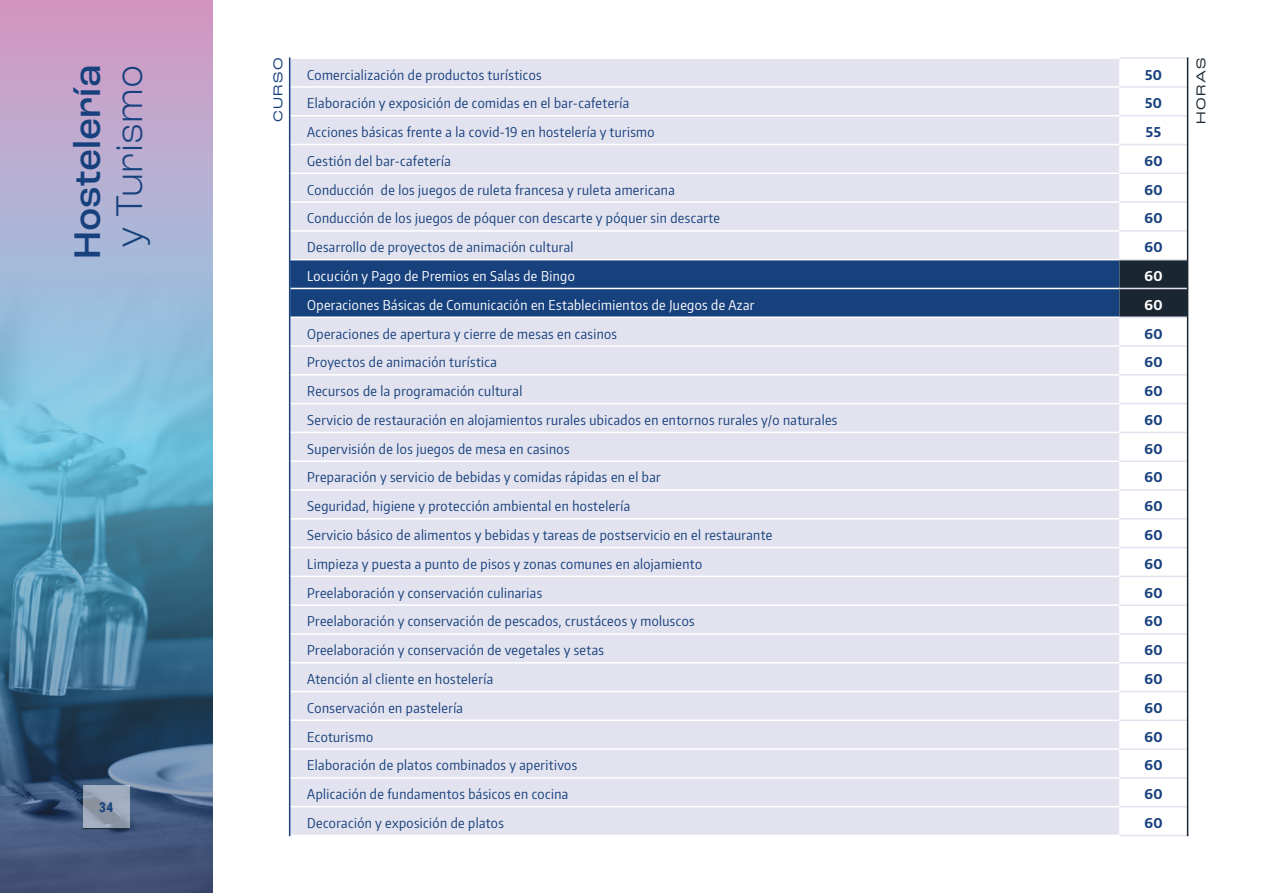
<style>
.page{position:relative;width:1263px;height:893px;background:#fff}
.page>*{position:absolute;margin:0;border:0;box-sizing:border-box;transform-origin:0 0}
.t1{font:500 39px "Roc Grotesk";color:#17417d}
.t2{font:300 39px "Roc Grotesk";color:#17417d}
.t3{font:13.5px "Encode Sans Condensed";letter-spacing:.03em;color:#17417d}
.t4{font:13.5px "Encode Sans Condensed";letter-spacing:.03em;color:#fff}
.t5{font:700 13.5px "Encode Sans Narrow";letter-spacing:.03em;color:#17417d}
.t6{font:expanded 13.5px "Roc Grotesk";letter-spacing:.1em;color:#17417d}
.t7{font:expanded 13.5px "Roc Grotesk";letter-spacing:.1em;color:#1a2732}
.t8{font:700 13.5px "Encode Sans Narrow";color:#fff}
.t9{font:700 13.5px "Roboto Condensed";color:#17417d}
</style>
<div class="page">
<svg style="left:0;top:0;width:213px;height:268px;background:#bda8ce"></svg>
<img style="left:0;top:268px;width:213px;height:625px">
<div style="left:290px;top:59px;width:829px;height:776px;background:#e3e3ef"></div>
<svg style="left:1119px;top:59px;width:68px;height:776px"></svg>
<div style="left:290px;top:260px;width:829px;height:56px;background:#17417d"></div>
<div style="left:1119px;top:260px;width:68px;height:56px;background:#1a2732"></div>
<hr style="left:290px;top:86px;width:829px;height:2px;background:#fff">
<hr style="left:290px;top:115px;width:829px;height:1px;background:#fff">
<hr style="left:290px;top:144px;width:829px;height:1px;background:#fff">
<hr style="left:290px;top:173px;width:829px;height:1px;background:#fff">
<hr style="left:290px;top:201px;width:829px;height:2px;background:#fff">
<hr style="left:290px;top:230px;width:829px;height:2px;background:#fff">
<hr style="left:290px;top:259px;width:829px;height:1px;background:#fff">
<hr style="left:290px;top:288px;width:829px;height:1px;background:#fff">
<hr style="left:290px;top:316px;width:829px;height:2px;background:#fff">
<hr style="left:290px;top:345px;width:829px;height:2px;background:#fff">
<hr style="left:290px;top:374px;width:829px;height:2px;background:#fff">
<hr style="left:290px;top:403px;width:829px;height:1px;background:#fff">
<hr style="left:290px;top:432px;width:829px;height:1px;background:#fff">
<hr style="left:290px;top:460px;width:829px;height:2px;background:#fff">
<hr style="left:290px;top:489px;width:829px;height:2px;background:#fff">
<hr style="left:290px;top:518px;width:829px;height:1px;background:#fff">
<hr style="left:290px;top:547px;width:829px;height:1px;background:#fff">
<hr style="left:290px;top:576px;width:829px;height:1px;background:#fff">
<hr style="left:290px;top:604px;width:829px;height:2px;background:#fff">
<hr style="left:290px;top:633px;width:829px;height:2px;background:#fff">
<hr style="left:290px;top:662px;width:829px;height:1px;background:#fff">
<hr style="left:290px;top:691px;width:829px;height:1px;background:#fff">
<hr style="left:290px;top:720px;width:829px;height:1px;background:#fff">
<hr style="left:290px;top:748px;width:829px;height:2px;background:#fff">
<hr style="left:290px;top:777px;width:829px;height:2px;background:#fff">
<hr style="left:290px;top:806px;width:829px;height:1px;background:#fff">
<hr style="left:1119px;top:57px;width:68px;height:2px;background:#e3e3ef">
<hr style="left:1119px;top:86px;width:68px;height:2px;background:#e3e3ef">
<hr style="left:1119px;top:115px;width:68px;height:1px;background:#e3e3ef">
<hr style="left:1119px;top:144px;width:68px;height:1px;background:#e3e3ef">
<hr style="left:1119px;top:173px;width:68px;height:1px;background:#e3e3ef">
<hr style="left:1119px;top:201px;width:68px;height:2px;background:#e3e3ef">
<hr style="left:1119px;top:230px;width:68px;height:2px;background:#e3e3ef">
<hr style="left:1119px;top:259px;width:68px;height:1px;background:#e3e3ef">
<hr style="left:1119px;top:288px;width:68px;height:1px;background:#e3e3ef">
<hr style="left:1119px;top:316px;width:68px;height:2px;background:#e3e3ef">
<hr style="left:1119px;top:345px;width:68px;height:2px;background:#e3e3ef">
<hr style="left:1119px;top:374px;width:68px;height:2px;background:#e3e3ef">
<hr style="left:1119px;top:403px;width:68px;height:1px;background:#e3e3ef">
<hr style="left:1119px;top:432px;width:68px;height:1px;background:#e3e3ef">
<hr style="left:1119px;top:460px;width:68px;height:2px;background:#e3e3ef">
<hr style="left:1119px;top:489px;width:68px;height:2px;background:#e3e3ef">
<hr style="left:1119px;top:518px;width:68px;height:1px;background:#e3e3ef">
<hr style="left:1119px;top:547px;width:68px;height:1px;background:#e3e3ef">
<hr style="left:1119px;top:576px;width:68px;height:1px;background:#e3e3ef">
<hr style="left:1119px;top:604px;width:68px;height:2px;background:#e3e3ef">
<hr style="left:1119px;top:633px;width:68px;height:2px;background:#e3e3ef">
<hr style="left:1119px;top:662px;width:68px;height:1px;background:#e3e3ef">
<hr style="left:1119px;top:691px;width:68px;height:1px;background:#e3e3ef">
<hr style="left:1119px;top:720px;width:68px;height:1px;background:#e3e3ef">
<hr style="left:1119px;top:748px;width:68px;height:2px;background:#e3e3ef">
<hr style="left:1119px;top:777px;width:68px;height:2px;background:#e3e3ef">
<hr style="left:1119px;top:806px;width:68px;height:1px;background:#e3e3ef">
<hr style="left:1119px;top:835px;width:68px;height:1px;background:#e3e3ef">
<hr style="left:289px;top:57px;width:1px;height:779px;background:#17417d">
<hr style="left:1187px;top:57px;width:1px;height:779px;background:#1a2732">
<svg style="left:83px;top:785px;width:47px;height:43px;background:#97a3b4"></svg>
<hr style="left:83px;top:828px;width:47px;height:1px;background:#1a2732">
<h1 class="t1" style="left:63px;top:259px;width:195px;rotate:-90deg">Hostelería</h1>
<h1 class="t2" style="left:106px;top:248px;width:185px;rotate:-90deg">y Turismo</h1>
<p class="t6" style="left:270px;top:122px;width:66px;rotate:-90deg">CURSO</p>
<p class="t7" style="left:1193px;top:124px;width:68px;rotate:-90deg">HORAS</p>
<p class="t3" style="left:307px;top:66px;width:236px">Comercialización de productos turísticos</p>
<p class="t5" style="left:1145px;top:66px;width:18px">50</p>
<p class="t3" style="left:307px;top:94px;width:323px">Elaboración y exposición de comidas en el bar-cafetería</p>
<p class="t5" style="left:1145px;top:94px;width:18px">50</p>
<p class="t3" style="left:307px;top:123px;width:349px">Acciones básicas frente a la covid-19 en hostelería y turismo</p>
<p class="t5" style="left:1146px;top:123px;width:17px">55</p>
<p class="t3" style="left:307px;top:152px;width:145px">Gestión del bar-cafetería</p>
<p class="t5" style="left:1144px;top:152px;width:20px">60</p>
<p class="t3" style="left:307px;top:181px;width:369px">Conducción de los juegos de ruleta francesa y ruleta americana</p>
<p class="t5" style="left:1144px;top:181px;width:20px">60</p>
<p class="t3" style="left:307px;top:210px;width:414px">Conducción de los juegos de póquer con descarte y póquer sin descarte</p>
<p class="t5" style="left:1144px;top:210px;width:20px">60</p>
<p class="t3" style="left:307px;top:238px;width:268px">Desarrollo de proyectos de animación cultural</p>
<p class="t5" style="left:1144px;top:238px;width:20px">60</p>
<p class="t4" style="left:307px;top:267px;width:269px">Locución y Pago de Premios en Salas de Bingo</p>
<p class="t8" style="left:1144px;top:267px;width:20px">60</p>
<p class="t4" style="left:307px;top:296px;width:449px">Operaciones Básicas de Comunicación en Establecimientos de Juegos de Azar</p>
<p class="t8" style="left:1144px;top:296px;width:20px">60</p>
<p class="t3" style="left:307px;top:325px;width:311px">Operaciones de apertura y cierre de mesas en casinos</p>
<p class="t5" style="left:1144px;top:325px;width:20px">60</p>
<p class="t3" style="left:307px;top:353px;width:191px">Proyectos de animación turística</p>
<p class="t5" style="left:1144px;top:353px;width:20px">60</p>
<p class="t3" style="left:307px;top:382px;width:217px">Recursos de la programación cultural</p>
<p class="t5" style="left:1144px;top:382px;width:20px">60</p>
<p class="t3" style="left:307px;top:411px;width:532px">Servicio de restauración en alojamientos rurales ubicados en entornos rurales y/o naturales</p>
<p class="t5" style="left:1144px;top:411px;width:20px">60</p>
<p class="t3" style="left:307px;top:440px;width:264px">Supervisión de los juegos de mesa en casinos</p>
<p class="t5" style="left:1144px;top:440px;width:20px">60</p>
<p class="t3" style="left:307px;top:469px;width:355px">Preparación y servicio de bebidas y comidas rápidas en el bar</p>
<p class="t5" style="left:1144px;top:469px;width:20px">60</p>
<p class="t3" style="left:307px;top:497px;width:324px">Seguridad, higiene y protección ambiental en hostelería</p>
<p class="t5" style="left:1144px;top:497px;width:20px">60</p>
<p class="t3" style="left:307px;top:526px;width:467px">Servicio básico de alimentos y bebidas y tareas de postservicio en el restaurante</p>
<p class="t5" style="left:1144px;top:526px;width:20px">60</p>
<p class="t3" style="left:307px;top:555px;width:396px">Limpieza y puesta a punto de pisos y zonas comunes en alojamiento</p>
<p class="t5" style="left:1144px;top:555px;width:20px">60</p>
<p class="t3" style="left:307px;top:584px;width:236px">Preelaboración y conservación culinarias</p>
<p class="t5" style="left:1144px;top:584px;width:20px">60</p>
<p class="t3" style="left:307px;top:612px;width:389px">Preelaboración y conservación de pescados, crustáceos y moluscos</p>
<p class="t5" style="left:1144px;top:612px;width:20px">60</p>
<p class="t3" style="left:307px;top:641px;width:298px">Preelaboración y conservación de vegetales y setas</p>
<p class="t5" style="left:1144px;top:641px;width:20px">60</p>
<p class="t3" style="left:307px;top:670px;width:187px">Atención al cliente en hostelería</p>
<p class="t5" style="left:1144px;top:670px;width:20px">60</p>
<p class="t3" style="left:307px;top:699px;width:157px">Conservación en pastelería</p>
<p class="t5" style="left:1144px;top:699px;width:20px">60</p>
<p class="t3" style="left:307px;top:728px;width:67px">Ecoturismo</p>
<p class="t5" style="left:1144px;top:728px;width:20px">60</p>
<p class="t3" style="left:307px;top:756px;width:271px">Elaboración de platos combinados y aperitivos</p>
<p class="t5" style="left:1144px;top:756px;width:20px">60</p>
<p class="t3" style="left:307px;top:785px;width:262px">Aplicación de fundamentos básicos en cocina</p>
<p class="t5" style="left:1144px;top:785px;width:20px">60</p>
<p class="t3" style="left:307px;top:814px;width:198px">Decoración y exposición de platos</p>
<p class="t5" style="left:1144px;top:814px;width:20px">60</p>
<p class="t9" style="left:99px;top:798px;width:16px">34</p>
</div>
